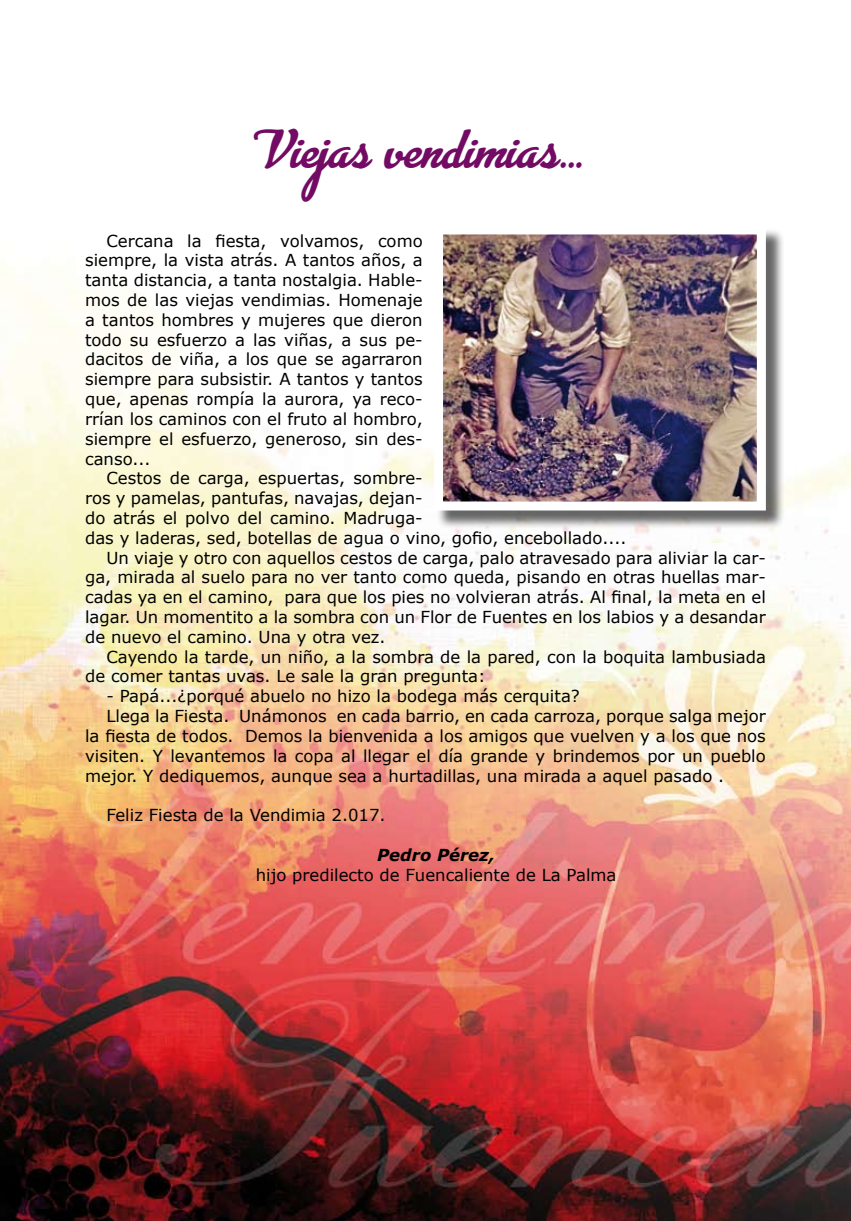
<style>
.page{position:relative;width:851px;height:1221px;background:#fff}
.page>*{position:absolute;margin:0;border:0;box-sizing:border-box;transform-origin:0 0}
.t1{font:700 45px "Advertising Script";color:#730b64}
.t2{font:16.5px/19.8px "Verdana";color:#000;text-align:justify}
.t3{font:italic 700 16.5px "Verdana";color:#000}
</style>
<div class="page">
<img style="left:0;top:264px;width:850px;height:956px">
<div style="left:436px;top:228px;width:348px;height:301px;background:#000;opacity:.6"></div>
<img style="left:444px;top:235px;width:311px;height:265px">
<div style="left:434px;top:225px;width:331px;height:285px;border:9px solid #fff"></div>
<h1 class="t1" style="left:268px;top:126px;width:316px">Viejas vendimias...</h1>
<p class="t2" style="left:85px;top:230px;width:339px;text-indent:21px">Cercana la fiesta, volvamos, como siempre, la vista atrás. A tantos años, a tanta distancia, a tanta nostalgia. Hable&shy;mos de las viejas vendimias. Homenaje a tantos hombres y mujeres que dieron todo su esfuerzo a las viñas, a sus pe&shy;dacitos de viña, a los que se agarraron siempre para subsistir. A tantos y tantos que, apenas rompía la aurora, ya reco&shy;rrían los caminos con el fruto al hombro, siempre el esfuerzo, generoso, sin des&shy;canso...</p>
<p class="t2" style="left:106px;top:468px;width:318px">Cestos de carga, espuertas, sombre-</p>
<p class="t2" style="left:85px;top:488px;width:339px">ros y pamelas, pantufas, navajas, dejan-</p>
<p class="t2" style="left:85px;top:508px;width:339px">do atrás el polvo del camino. Madruga-</p>
<p class="t2" style="left:85px;top:527px;width:542px">das y laderas, sed, botellas de agua o vino, gofio, encebollado....</p>
<p class="t2" style="left:106px;top:547px;width:661px">Un viaje y otro con aquellos cestos de carga, palo atravesado para aliviar la car-</p>
<p class="t2" style="left:85px;top:567px;width:682px">ga, mirada al suelo para no ver tanto como queda, pisando en otras huellas mar-</p>
<p class="t2" style="left:85px;top:587px;width:682px">cadas ya en el camino, para que los pies no volvieran atrás. Al final, la meta en el</p>
<p class="t2" style="left:85px;top:607px;width:682px">lagar. Un momentito a la sombra con un Flor de Fuentes en los labios y a desandar</p>
<p class="t2" style="left:85px;top:626px;width:302px">de nuevo el camino. Una y otra vez.</p>
<p class="t2" style="left:106px;top:646px;width:661px">Cayendo la tarde, un niño, a la sombra de la pared, con la boquita lambusiada</p>
<p class="t2" style="left:85px;top:666px;width:402px">de comer tantas uvas. Le sale la gran pregunta:</p>
<p class="t2" style="left:106px;top:686px;width:475px">- Papá...¿porqué abuelo no hizo la bodega más cerquita?</p>
<p class="t2" style="left:106px;top:706px;width:661px">Llega la Fiesta. Unámonos en cada barrio, en cada carroza, porque salga mejor</p>
<p class="t2" style="left:85px;top:725px;width:682px">la fiesta de todos. Demos la bienvenida a los amigos que vuelven y a los que nos</p>
<p class="t2" style="left:85px;top:745px;width:682px">visiten. Y levantemos la copa al llegar el día grande y brindemos por un pueblo</p>
<p class="t2" style="left:85px;top:765px;width:640px">mejor. Y dediquemos, aunque sea a hurtadillas, una mirada a aquel pasado .</p>
<p class="t2" style="left:106px;top:805px;width:281px">Feliz Fiesta de la Vendimia 2.017.</p>
<p class="t3" style="left:377px;top:843px;width:119px">Pedro Pérez,</p>
<p class="t2" style="left:256px;top:864px;width:362px">hijo predilecto de Fuencaliente de La Palma</p>
</div>
